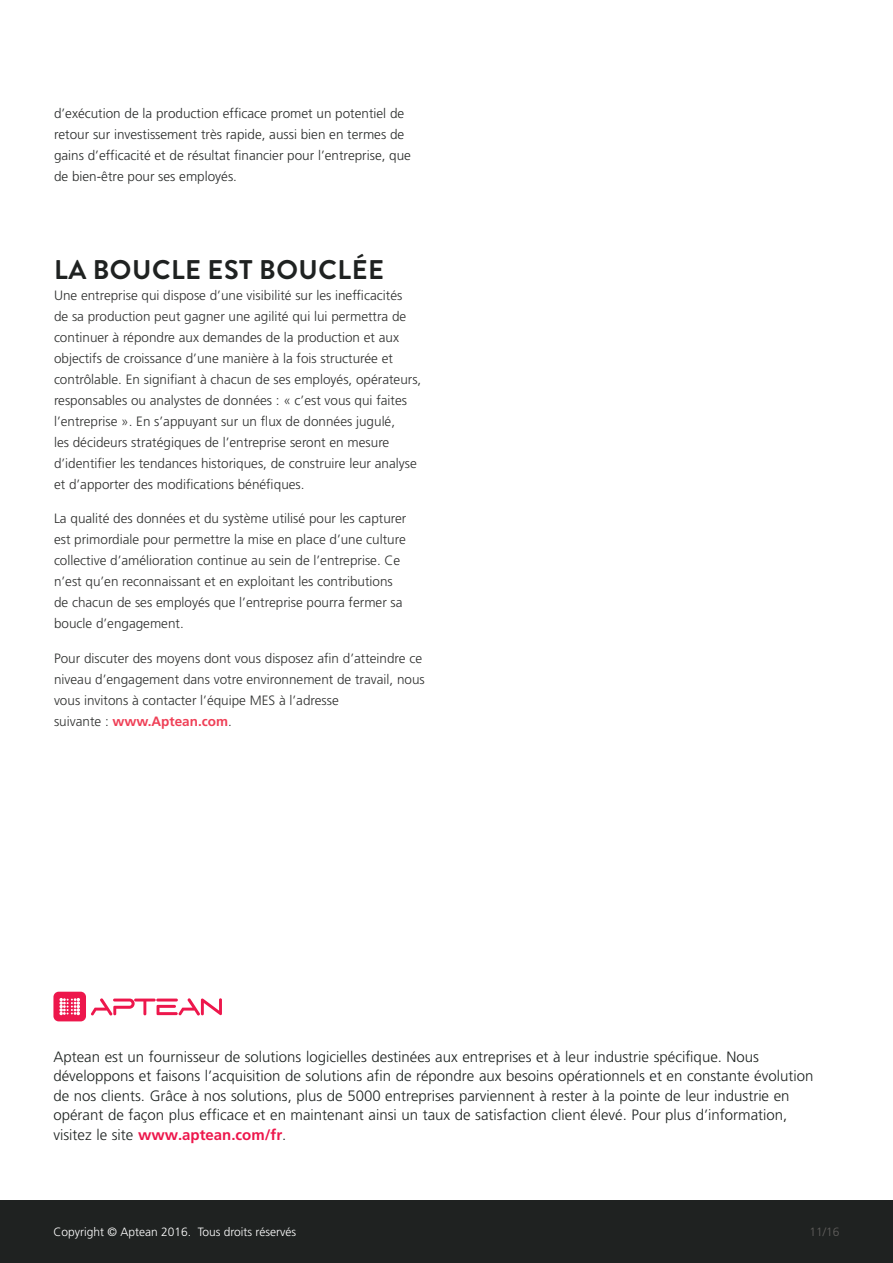
<style>
.page{position:relative;width:893px;height:1263px;background:#fff}
.page>*{position:absolute;margin:0;border:0;box-sizing:border-box;transform-origin:0 0}
.t1{font:700 27px "Brandon Grotesque";letter-spacing:.02em;color:#1f2221}
.t2{font:300 15px/19.5px "Frutiger LT Std";color:#1e2321}
.t3{font:300 13.5px/21px "Frutiger LT Std";color:#2f302f}
.t4{font:300 13.5px/21px "Frutiger LT Std";color:#2a2c2b}
.t5{font:300 12px "Frutiger LT Std";color:#fff}
.t6{font:300 12px "Frutiger LT Std";color:#615f5d}
.s1{font-weight:700;color:#ef4057}
.s2{font-weight:700;color:#ed174c}
</style>
<div class="page">
<div style="left:0;top:1200px;width:893px;height:63px;background:#1f2221"></div>
<div style="left:53px;top:992px;width:33px;height:29px;background:#ed174c;border-radius:5px"></div>
<svg style="left:59px;top:998px;width:21px;height:17px"></svg>
<svg style="left:91px;top:998px;width:131px;height:17px"></svg>
<p class="t4" style="left:54px;top:103px;width:359px">d’exécution de la production efficace promet un potentiel de retour sur investissement très rapide, aussi bien en termes de gains d’efficacité et de résultat financier pour l’entreprise, que de bien-être pour ses employés.</p>
<h1 class="t1" style="left:54px;top:250px;width:331px">LA BOUCLE EST BOUCLÉE</h1>
<p class="t3" style="left:54px;top:285px;width:369px">Une entreprise qui dispose d’une visibilité sur les inefficacités<br>de sa production peut gagner une agilité qui lui permettra de continuer à répondre aux demandes de la production et aux objectifs de croissance d’une manière à la fois structurée et contrôlable. En signifiant à chacun de ses employés, opérateurs, responsables ou analystes de données : « c’est vous qui faites l’entreprise ». En s’appuyant sur un flux de données jugulé,<br>les décideurs stratégiques de l’entreprise seront en mesure d’identifier les tendances historiques, de construire leur analyse et d’apporter des modifications bénéfiques.</p>
<p class="t3" style="left:54px;top:508px;width:354px">La qualité des données et du système utilisé pour les capturer est primordiale pour permettre la mise en place d’une culture collective d’amélioration continue au sein de l’entreprise. Ce n’est qu’en reconnaissant et en exploitant les contributions de chacun de ses employés que l’entreprise pourra fermer sa boucle d’engagement.</p>
<p class="t3" style="left:54px;top:648px;width:372px">Pour discuter des moyens dont vous disposez afin d’atteindre ce niveau d’engagement dans votre environnement de travail, nous vous invitons à contacter l’équipe MES à l’adresse<br>suivante : <span class="s1">www.Aptean.com</span>.</p>
<p class="t2" style="left:53px;top:1047px;width:761px">Aptean est un fournisseur de solutions logicielles destinées aux entreprises et à leur industrie spécifique. Nous développons et faisons l’acquisition de solutions afin de répondre aux besoins opérationnels et en constante évolution de nos clients. Grâce à nos solutions, plus de 5000 entreprises parviennent à rester à la pointe de leur industrie en opérant de façon plus efficace et en maintenant ainsi un taux de satisfaction client élevé. Pour plus d’information, visitez le site <span class="s2">www.aptean.com/fr</span>.</p>
<p class="t5" style="left:53px;top:1225px;width:244px">Copyright © Aptean 2016. Tous droits réservés</p>
<p class="t6" style="left:809px;top:1225px;width:32px">11/16</p>
</div>
